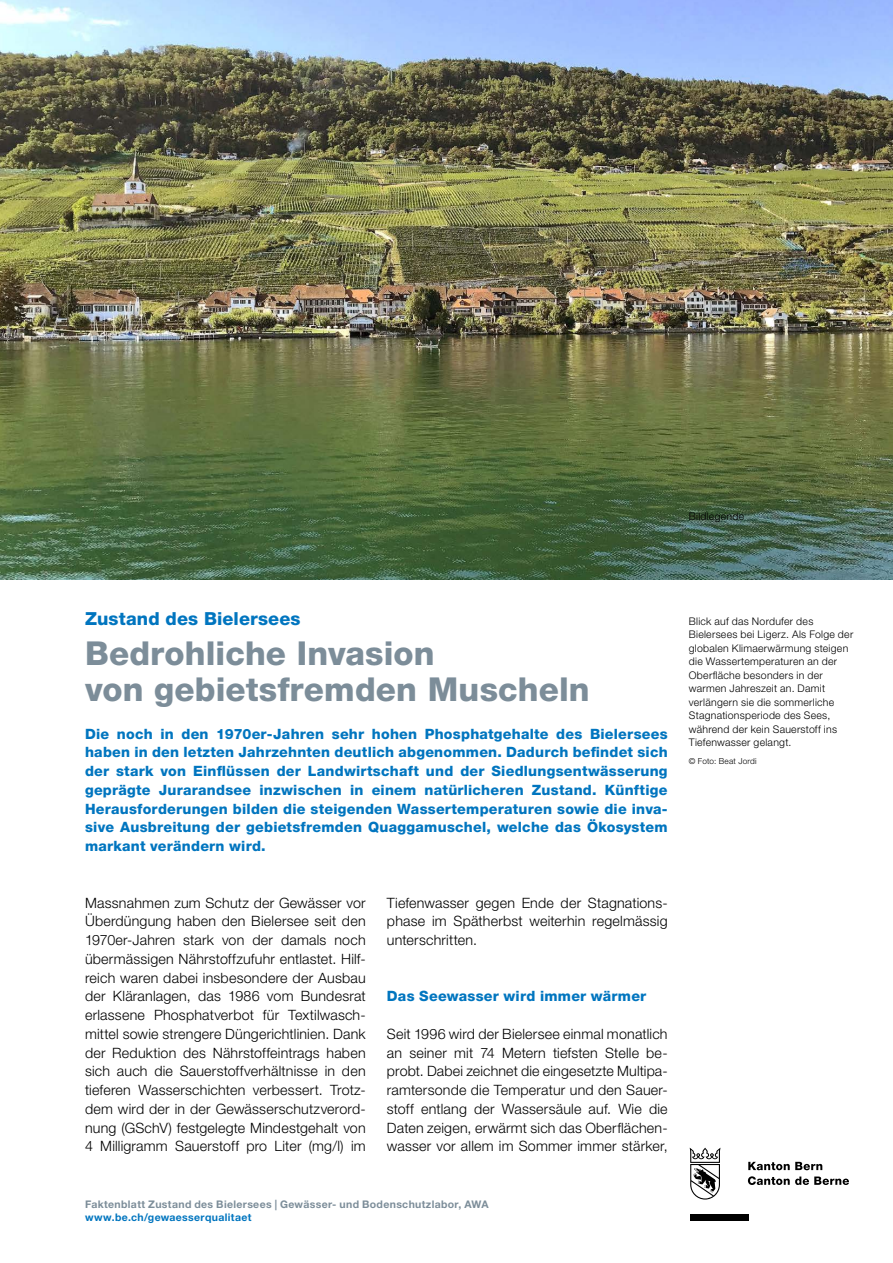
<style>
.page{position:relative;width:893px;height:1263px;background:#fff}
.page>*{position:absolute;margin:0;border:0;box-sizing:border-box;transform-origin:0 0}
.awa_haupttitel{font:800 33px/36px "Helvetica Neue LT Std";letter-spacing:.005em;color:#7c8d99}
.awa_hauptittel_bezeichnung{font:800 18px "Helvetica Neue LT Std";letter-spacing:.01em;color:#0075bf}
.awa_text_d{font:300 14.25px/18.8px "Helvetica Neue LT Std";letter-spacing:.015em;color:#000;text-align:justify}
.awa_lead_d{font:800 14.25px/18.8px "Helvetica Neue LT Std";letter-spacing:.015em;color:#0075bf;text-align:justify}
.awa_untertitel_d{font:800 14.25px "Helvetica Neue LT Std";letter-spacing:.015em;color:#0075bf}
.awa_bildlegende_d{font:300 10.5px/13.5px "Helvetica Neue LT Std";letter-spacing:.025em;color:#000}
.t1{font:700 10.5px "Helvetica Neue LT Std";letter-spacing:.03em;color:#7c8d99}
.t2{font:700 10.5px "Helvetica Neue LT Std";letter-spacing:.035em;color:#0075bf}
.awa_bildlegende_fotocredit{font:300 8.25px "Helvetica Neue LT Std";letter-spacing:.025em;color:#000}
</style>
<div class="page">
<div style="left:690px;top:1214px;width:58px;height:6px;background:#000"></div>
<svg style="left:690px;top:1147px;width:30px;height:52px"></svg>
<svg style="left:748px;top:1162px;width:74px;height:8px"></svg>
<svg style="left:748px;top:1176px;width:101px;height:9px"></svg>
<img style="left:0;top:0;width:893px;height:579px">
<p class="awa_bildlegende_d" style="left:689px;top:509px;width:57px">Bildlegende</p>
<p class="awa_hauptittel_bezeichnung" style="left:85px;top:607px;width:217px">Zustand des Bielersees</p>
<p class="awa_haupttitel" style="left:85px;top:635px;width:506px">Bedrohliche Invasion<br>von gebietsfremden Muscheln</p>
<p class="awa_lead_d" style="left:85px;top:724px;width:584px">Die noch in den 1970er-Jahren sehr hohen Phosphatgehalte des Bielersees haben in den letzten Jahrzehnten deutlich abgenommen. Dadurch befindet sich der stark von Einflüssen der Landwirtschaft und der Siedlungsentwässerung geprägte Jurarandsee inzwischen in einem natürlicheren Zustand. Künftige Herausforderungen bilden die steigenden Wassertemperaturen sowie die inva&shy;sive Ausbreitung der gebietsfremden Quaggamuschel, welche das Ökosystem markant verändern wird.</p>
<p class="awa_text_d" style="left:85px;top:893px;width:282px">Massnahmen zum Schutz der Gewässer vor Überdüngung haben den Bielersee seit den 1970er-Jahren stark von der damals noch übermässigen Nährstoffzufuhr entlastet. Hilf&shy;reich waren dabei insbesondere der Ausbau der Kläranlagen, das 1986 vom Bundesrat erlassene Phosphatverbot für Textilwasch&shy;mittel sowie strengere Düngerichtlinien. Dank der Reduktion des Nährstoffeintrags haben sich auch die Sauerstoffverhältnisse in den tieferen Wasserschichten verbessert. Trotz&shy;dem wird der in der Gewässerschutzverord&shy;nung (GSchV) festgelegte Mindestgehalt von 4 Milligramm Sauerstoff pro Liter (mg/l) im</p>
<p class="awa_text_d" style="left:387px;top:893px;width:282px">Tiefenwasser gegen Ende der Stagnations&shy;phase im Spätherbst weiterhin regelmässig unterschritten.</p>
<p class="awa_untertitel_d" style="left:387px;top:988px;width:261px">Das Seewasser wird immer wärmer</p>
<p class="awa_text_d" style="left:387px;top:1024px;width:282px">Seit 1996 wird der Bielersee einmal monatlich an seiner mit 74 Metern tiefsten Stelle be&shy;probt. Dabei zeichnet die eingesetzte Multipa&shy;ramtersonde die Temperatur und den Sauer&shy;stoff entlang der Wassersäule auf. Wie die Daten zeigen, erwärmt sich das Oberflächen&shy;wasser vor allem im Sommer immer stärker,</p>
<p class="t1" style="left:85px;top:1197px;width:405px">Faktenblatt Zustand des Bielersees | Gewässer- und Bodenschutzlabor, AWA</p>
<p class="t2" style="left:85px;top:1211px;width:168px">www.be.ch/gewaesserqualitaet</p>
<p class="awa_bildlegende_d" style="left:689px;top:614px;width:166px">Blick auf das Nordufer des<br>Bielersees bei Ligerz. Als Folge der globalen Klimaerwärmung steigen die Wassertemperaturen an der<br>Oberfläche besonders in der warmen Jahreszeit an. Damit verlängern sie die sommerliche<br>Stagnationsperiode des Sees, während der kein Sauerstoff ins<br>Tiefenwasser gelangt.</p>
<p class="awa_bildlegende_fotocredit" style="left:689px;top:756px;width:69px">© Foto: Beat Jordi</p>
</div>
